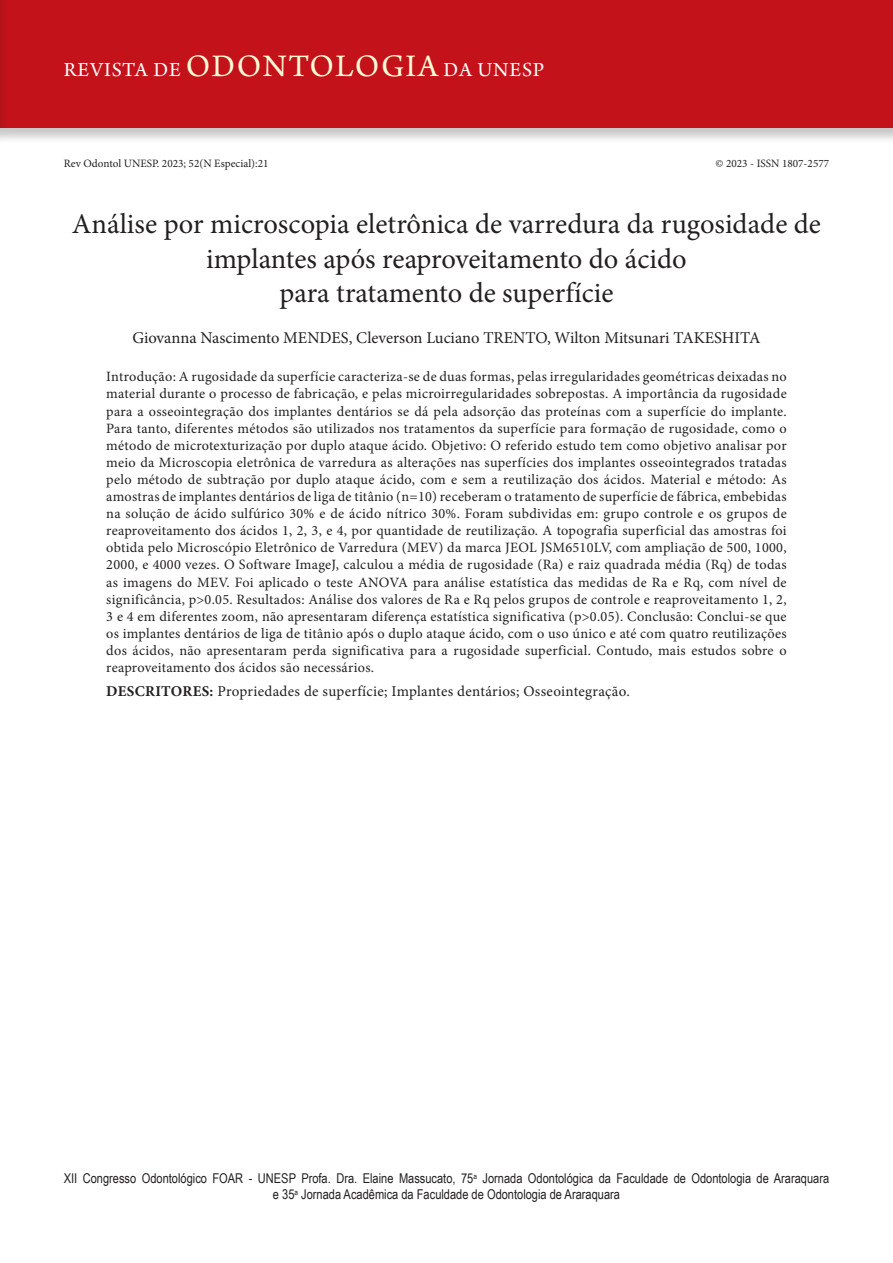
<style>
.page{position:relative;width:893px;height:1263px;background:#fff}
.page>*{position:absolute;margin:0;border:0;box-sizing:border-box;transform-origin:0 0}
.ArticleTitle{font:28.5px/34.2px "Minion Pro";color:#231f20;text-align:center}
.t1{font:21px "Arno Pro";letter-spacing:.04em;color:#fff}
.Authors{font:16.5px "Minion Pro";color:#231f20}
.Keywords{font:15px "Minion Pro";letter-spacing:.02em;color:#231f20}
.Abstract{font:14.25px/17.1px "Minion Pro";letter-spacing:.02em;color:#231f20;text-align:justify}
.t2{font:13.5px/16.2px "Arial Narrow";color:#231f20;text-align:center}
.t3{font:11.25px "Minion Pro";color:#231f20}
.s1{font-size:33px;color:#fffbd6}
.s2{font-weight:700}
</style>
<div class="page">
<div style="left:0;top:0;width:893px;height:144px;background:#231f20;opacity:.25"></div>
<div style="left:0;top:0;width:893px;height:128px;background:#c4121a"></div>
<div style="left:0;top:0;width:8px;height:144px;background:#231f20;opacity:.25"></div>
<hr style="left:0;top:0;width:1px;height:128px;background:#c4121a">
<h2 class="t1" style="left:64px;top:58px;width:482px">REVISTA DE <span class="s1">ODONTOLOGIA</span> DA UNESP</h2>
<p class="t3" style="left:64px;top:156px;width:206px">Rev Odontol UNESP. 2023; 52(N Especial):21</p>
<p class="t3" style="left:715px;top:156px;width:115px">© 2023 - ISSN 1807-2577</p>
<p class="ArticleTitle" style="left:72px;top:207px;width:751px">Análise por microscopia eletrônica de varredura da rugosidade de implantes após reaproveitamento do ácido<br>para tratamento de superfície</p>
<p class="Authors" style="left:132px;top:326px;width:630px">Giovanna Nascimento MENDES, Cleverson Luciano TRENTO, Wilton Mitsunari TAKESHITA</p>
<p class="Abstract" style="left:106px;top:368px;width:682px">Introdução: A rugosidade da superfície caracteriza-se de duas formas, pelas irregularidades geométricas deixadas no material durante o processo de fabricação, e pelas microirregularidades sobrepostas. A importância da rugosidade para a osseointegração dos implantes dentários se dá pela adsorção das proteínas com a superfície do implante.<br>Para tanto, diferentes métodos são utilizados nos tratamentos da superfície para formação de rugosidade, como o método de microtexturização por duplo ataque ácido. Objetivo: O referido estudo tem como objetivo analisar por meio da Microscopia eletrônica de varredura as alterações nas superfícies dos implantes osseointegrados tratadas pelo método de subtração por duplo ataque ácido, com e sem a reutilização dos ácidos. Material e método: As amostras de implantes dentários de liga de titânio (n=10) receberam o tratamento de superfície de fábrica, embebidas na solução de ácido sulfúrico 30% e de ácido nítrico 30%. Foram subdividas em: grupo controle e os grupos de reaproveitamento dos ácidos 1, 2, 3, e 4, por quantidade de reutilização. A topografia superficial das amostras foi obtida pelo Microscópio Eletrônico de Varredura (MEV) da marca JEOL JSM6510LV, com ampliação de 500, 1000, 2000, e 4000 vezes. O Software ImageJ, calculou a média de rugosidade (Ra) e raiz quadrada média (Rq) de todas as imagens do MEV. Foi aplicado o teste ANOVA para análise estatística das medidas de Ra e Rq, com nível de significância, p&gt;0.05. Resultados: Análise dos valores de Ra e Rq pelos grupos de controle e reaproveitamento 1, 2, 3 e 4 em diferentes zoom, não apresentaram diferença estatística significativa (p&gt;0.05). Conclusão: Conclui-se que os implantes dentários de liga de titânio após o duplo ataque ácido, com o uso único e até com quatro reutilizações dos ácidos, não apresentaram perda significativa para a rugosidade superficial. Contudo, mais estudos sobre o reaproveitamento dos ácidos são necessários.</p>
<p class="Keywords" style="left:106px;top:682px;width:525px"><span class="s2">DESCRITORES:</span> Propriedades de superfície; Implantes dentários; Osseointegração.</p>
<p class="t2" style="left:64px;top:1169px;width:767px">XII Congresso Odontológico FOAR - UNESP Profa. Dra. Elaine Massucato, 75<sup>a</sup> Jornada Odontológica da Faculdade de Odontologia de Araraquara e 35<sup>a</sup> Jornada Acadêmica da Faculdade de Odontologia de Araraquara</p>
</div>
